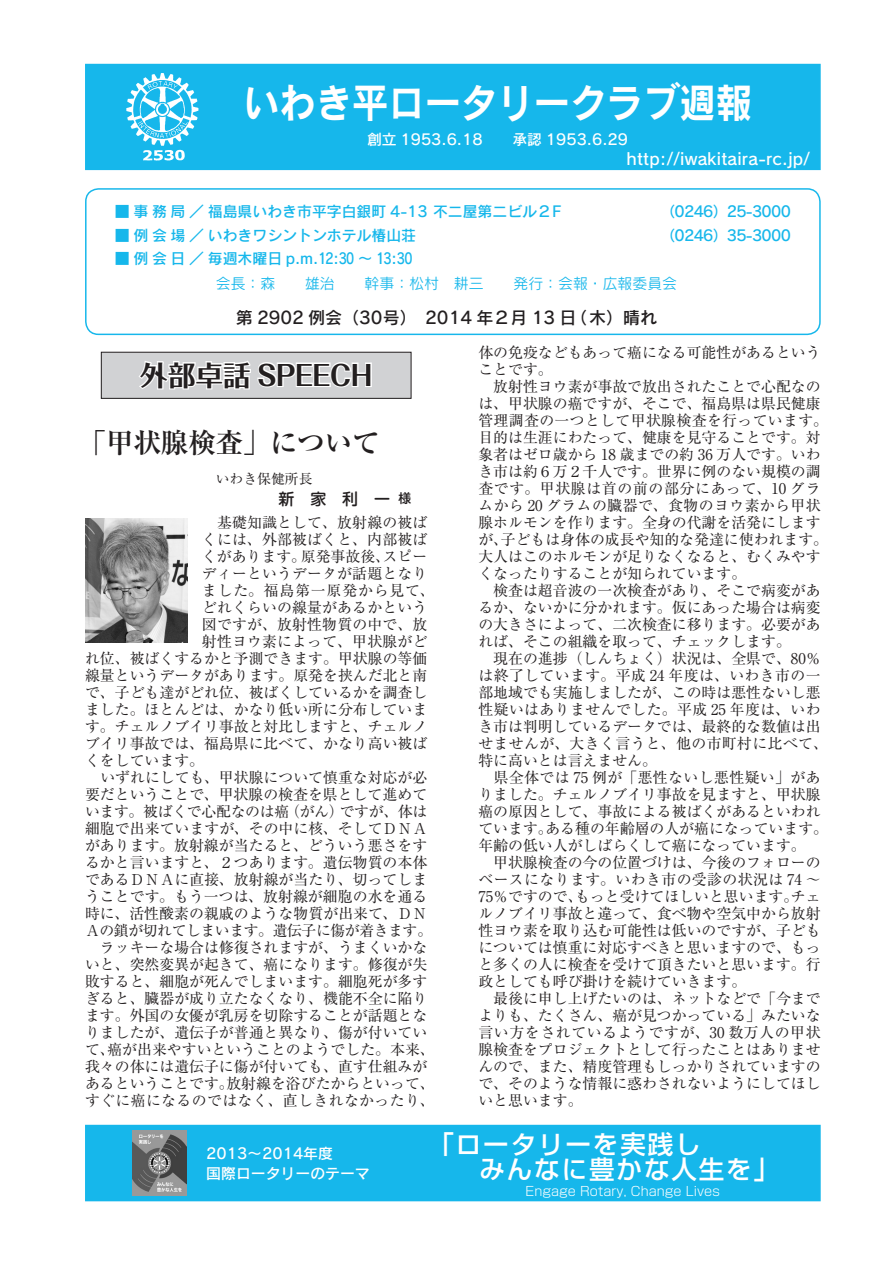
<style>
.page{position:relative;width:893px;height:1263px;background:#fff}
.page>*{position:absolute;margin:0;border:0;box-sizing:border-box;transform-origin:0 0}
.t1{font:40.35px "Rodin Pro B";color:#fff;scale:.9 1}
.t2{font:700 27.6px "Ryumin Pr 6";letter-spacing:-.01em;color:#231f20}
.t3{font:700 27.6px "Folk Pro";color:#231f20}
.t4{font:500 25.5px/25px "Shin Go Pr 6 N";letter-spacing:.075em;color:#fff}
.t5{font:16.95px "Rodin Pro DB";color:#231f20}
.t6{font:16.5px "Rodin Pro DB";letter-spacing:.01em;color:#fff}
.t7{font:500 15.9px "Shin M Go Pr 6 N";color:#231f20}
.t8{font:14.85px/17px "Ryumin Pr 6 N";color:#231f20}
.t9{font:14.85px "Rodin Pro DB";color:#16b7eb}
.t10{font:14.85px/19.2px "Rodin Pro DB";color:#fff}
.t11{font:14.85px "Rodin Pro M";color:#16b7eb}
.t12{font:14.85px/23.4px "Rodin Pro DB";letter-spacing:-.05em;color:#16b7eb}
.t13{font:14.85px "Ryumin Pr 6 N";letter-spacing:-.02em;color:#231f20}
.t14{font:14.85px "Ryumin Pr 6 N";letter-spacing:-.03em;color:#231f20}
.t15{font:14.85px "Ryumin Pr 6 N";letter-spacing:.025em;color:#231f20}
.t16{font:14.85px "Ryumin Pr 6 N";letter-spacing:.055em;color:#231f20}
.t17{font:13.8px "Ryumin Pr 6";color:#231f20}
.t18{font:300 12.75px "Shin Go Pr 6 N";color:#fff}
.s1{font-size:12.75px}
</style>
<div class="page">
<div style="left:85px;top:64px;width:736px;height:106px;background:#16b7eb"></div>
<div style="left:85px;top:1125px;width:736px;height:76px;background:#16b7eb"></div>
<div style="left:85px;top:188px;width:736px;height:147px;border:1px solid #16b7eb;border-radius:13px"></div>
<img style="left:126px;top:73px;width:73px;height:88px">
<img style="left:132px;top:1130px;width:55px;height:66px">
<div style="left:101px;top:352px;width:310px;height:46px;background:#d1d2d4"></div>
<svg style="left:139px;top:360px;width:233px;height:30px"></svg>
<div style="left:101px;top:352px;width:310px;height:47px;border:1px solid #231f20"></div>
<img style="left:85px;top:519px;width:102px;height:123px">
<h1 class="t1" style="left:243px;top:76px;width:567px">いわき平ロータリークラブ週報</h1>
<p class="t10" style="left:367px;top:129px;width:263px">創立 1953.6.18　　承認 1953.6.29</p>
<p class="t9" style="left:115px;top:202px;width:448px">■ 事務局／福島県いわき市平字白銀町 4-13 不二屋第二ビル２F</p>
<p class="t9" style="left:115px;top:225px;width:303px">■ 例会場／いわきワシントンホテル椿山荘</p>
<p class="t9" style="left:115px;top:248px;width:299px">■ 例会日／毎週木曜日 p.m.12:30 ～ 13:30</p>
<p class="t6" style="left:627px;top:147px;width:185px">http://iwakitaira-rc.jp/</p>
<p class="t12" style="left:660px;top:199px;width:132px">（0246）25-3000（0246）35-3000</p>
<p class="t11" style="left:216px;top:274px;width:463px">会長：森　　雄治　　幹事：松村　耕三　　発行：会報・広報委員会</p>
<p class="t5" style="left:236px;top:306px;width:423px">第 2902 例会（30号）　2014 年２月 13 日（木）晴れ</p>
<h2 class="t3" style="left:140px;top:352px;width:234px">外部卓話 SPEECH</h2>
<h2 class="t2" style="left:79px;top:420px;width:303px">「甲状腺検査」について</h2>
<p class="t17" style="left:216px;top:468px;width:98px">いわき保健所長</p>
<p class="t7" style="left:279px;top:486px;width:134px">新　家　利　一 <span class="s1">様</span></p>
<p class="t8" style="left:202px;top:513px;width:227px">　基礎知識として、放射線の被ば</p>
<p class="t8" style="left:202px;top:530px;width:227px">くには、外部被ばくと、内部被ば</p>
<p class="t8" style="left:202px;top:547px;width:227px">くがあります。原発事故後、スピー</p>
<p class="t8" style="left:202px;top:564px;width:227px">ディーというデータが話題となり</p>
<p class="t16" style="left:202px;top:578px;width:234px">ました。福島第一原発から見て、</p>
<p class="t8" style="left:202px;top:598px;width:227px">どれくらいの線量があるかという</p>
<p class="t8" style="left:202px;top:615px;width:227px">図ですが、放射性物質の中で、放</p>
<p class="t8" style="left:202px;top:632px;width:227px">射性ヨウ素によって、甲状腺がど</p>
<p class="t8" style="left:85px;top:649px;width:344px">れ位、被ばくするかと予測できます。甲状腺の等価</p>
<p class="t8" style="left:85px;top:666px;width:344px">線量というデータがあります。原発を挟んだ北と南</p>
<p class="t8" style="left:85px;top:683px;width:344px">で、子ども達がどれ位、被ばくしているかを調査し</p>
<p class="t8" style="left:85px;top:700px;width:344px">ました。ほとんどは、かなり低い所に分布していま</p>
<p class="t8" style="left:85px;top:717px;width:344px">す。チェルノブイリ事故と対比しますと、チェルノ</p>
<p class="t8" style="left:85px;top:734px;width:344px">ブイリ事故では、福島県に比べて、かなり高い被ば</p>
<p class="t8" style="left:85px;top:751px;width:121px">くをしています。</p>
<p class="t8" style="left:85px;top:768px;width:344px">　いずれにしても、甲状腺について慎重な対応が必</p>
<p class="t8" style="left:85px;top:785px;width:344px">要だということで、甲状腺の検査を県として進めて</p>
<p class="t13" style="left:85px;top:800px;width:344px">います。被ばくで心配なのは癌（がん）ですが、体は</p>
<p class="t8" style="left:85px;top:819px;width:344px">細胞で出来ていますが、その中に核、そしてＤＮＡ</p>
<p class="t8" style="left:85px;top:836px;width:344px">があります。放射線が当たると、どういう悪さをす</p>
<p class="t8" style="left:85px;top:853px;width:344px">るかと言いますと、２つあります。遺伝物質の本体</p>
<p class="t8" style="left:85px;top:870px;width:344px">であるＤＮＡに直接、放射線が当たり、切ってしま</p>
<p class="t8" style="left:85px;top:887px;width:344px">うことです。もう一つは、放射線が細胞の水を通る</p>
<p class="t8" style="left:85px;top:904px;width:344px">時に、活性酸素の親戚のような物質が出来て、ＤＮ</p>
<p class="t14" style="left:85px;top:919px;width:349px">Ａの鎖が切れてしまいます。遺伝子に傷が着きます。</p>
<p class="t8" style="left:85px;top:938px;width:344px">　ラッキーな場合は修復されますが、うまくいかな</p>
<p class="t8" style="left:85px;top:955px;width:344px">いと、突然変異が起きて、癌になります。修復が失</p>
<p class="t8" style="left:85px;top:972px;width:344px">敗すると、細胞が死んでしまいます。細胞死が多す</p>
<p class="t8" style="left:85px;top:989px;width:344px">ぎると、臓器が成り立たなくなり、機能不全に陥り</p>
<p class="t8" style="left:85px;top:1006px;width:344px">ます。外国の女優が乳房を切除することが話題とな</p>
<p class="t8" style="left:85px;top:1023px;width:344px">りましたが、遺伝子が普通と異なり、傷が付いてい</p>
<p class="t8" style="left:85px;top:1040px;width:351px">て、癌が出来やすいということのようでした。本来、</p>
<p class="t8" style="left:85px;top:1057px;width:344px">我々の体には遺伝子に傷が付いても、直す仕組みが</p>
<p class="t8" style="left:85px;top:1074px;width:351px">あるということです。放射線を浴びたからといって、</p>
<p class="t15" style="left:85px;top:1089px;width:351px">すぐに癌になるのではなく、直しきれなかったり、</p>
<p class="t10" style="left:206px;top:1143px;width:165px">2013～2014年度<br>国際ロータリーのテーマ</p>
<p class="t8" style="left:478px;top:343px;width:351px">体の免疫などもあって癌になる可能性があるということです。<br>　放射性ヨウ素が事故で放出されたことで心配なのは、甲状腺の癌ですが、そこで、福島県は県民健康管理調査の一つとして甲状腺検査を行っています。目的は生涯にわたって、健康を見守ることです。対象者はゼロ歳から 18 歳までの約 36 万人です。いわき市は約６万２千人です。世界に例のない規模の調査です。甲状腺は首の前の部分にあって、10 グラムから 20 グラムの臓器で、食物のヨウ素から甲状腺ホルモンを作ります。全身の代謝を活発にしますが、子どもは身体の成長や知的な発達に使われます。大人はこのホルモンが足りなくなると、むくみやすくなったりすることが知られています。<br>　検査は超音波の一次検査があり、そこで病変があるか、ないかに分かれます。仮にあった場合は病変の大きさによって、二次検査に移ります。必要があれば、そこの組織を取って、チェックします。<br>　現在の進捗（しんちょく）状況は、全県で、80％は終了しています。平成 24 年度は、いわき市の一部地域でも実施しましたが、この時は悪性ないし悪性疑いはありませんでした。平成 25 年度は、いわき市は判明しているデータでは、最終的な数値は出せませんが、大きく言うと、他の市町村に比べて、特に高いとは言えません。<br>　県全体では 75 例が「悪性ないし悪性疑い」がありました。チェルノブイリ事故を見ますと、甲状腺癌の原因として、事故による被ばくがあるといわれています。ある種の年齢層の人が癌になっています。年齢の低い人がしばらくして癌になっています。<br>　甲状腺検査の今の位置づけは、今後のフォローのベースになります。いわき市の受診の状況は 74 ～<br>75％ですので、もっと受けてほしいと思います。チェルノブイリ事故と違って、食べ物や空気中から放射性ヨウ素を取り込む可能性は低いのですが、子どもについては慎重に対応すべきと思いますので、もっと多くの人に検査を受けて頂きたいと思います。行政としても呼び掛けを続けていきます。<br>　最後に申し上げたいのは、ネットなどで「今までよりも、たくさん、癌が見つかっている」みたいな言い方をされているようですが、30 数万人の甲状腺検査をプロジェクトとして行ったことはありませんので、また、精度管理もしっかりされていますので、そのような情報に惑わされないようにしてほしいと思います。</p>
<h3 class="t4" style="left:441px;top:1130px;width:340px;text-indent:-13px">「ロータリーを実践し<br>　みんなに豊かな人生を」</h3>
<p class="t18" style="left:526px;top:1180px;width:196px">Engage Rotary, Change Lives</p>
</div>
